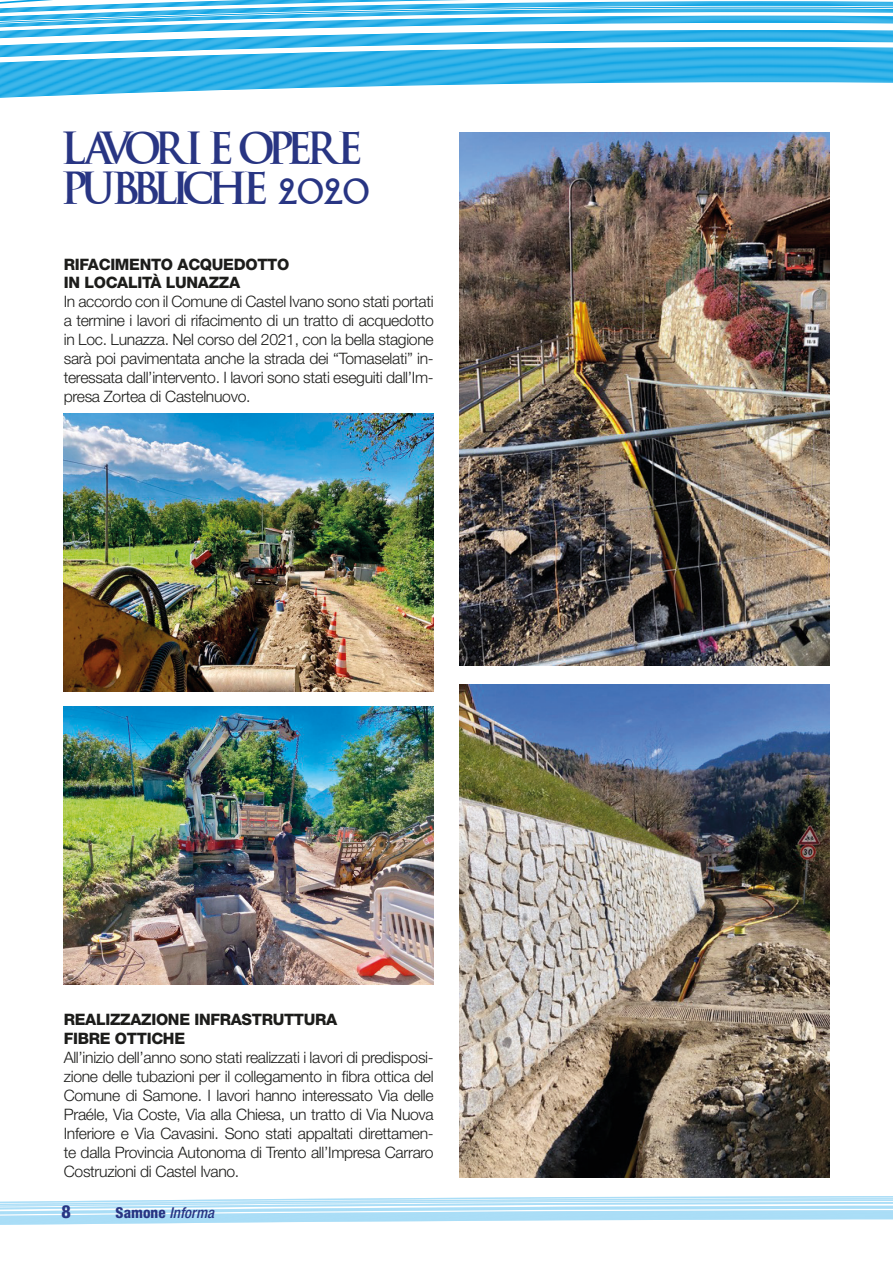
<style>
.page{position:relative;width:893px;height:1263px;background:#fff}
.page>*{position:absolute;margin:0;border:0;box-sizing:border-box;transform-origin:0 0}
.t1{font:33px/39.6px "An Unfortunate Event De Warped";letter-spacing:-.04em;color:#283583}
.t2{font:800 condensed 18px "Helvetica Neue LT Std";color:#283583}
.t3{font:300 15.75px/18.9px "Helvetica Neue LT Std";letter-spacing:-.02em;color:#1d1d1b;text-align:justify}
.t4{font:800 15.75px/18.9px "Helvetica Neue LT Std";letter-spacing:-.02em;color:#1d1d1b}
.t5{font:italic 500 condensed 15px "Helvetica Neue LT Std";color:#283583}
.s1{font-weight:800;font-style:normal}
</style>
<div class="page">
<svg style="left:0;top:1196px;width:893px;height:29px"></svg>
<svg style="left:0;top:0;width:893px;height:98px"></svg>
<img style="left:64px;top:414px;width:370px;height:277px">
<img style="left:64px;top:707px;width:370px;height:277px">
<img style="left:459px;top:132px;width:370px;height:533px">
<img style="left:459px;top:685px;width:370px;height:493px">
<h1 class="t1" style="left:64px;top:133px;width:306px">LAVORI E OPERE<br>PUBBLICHE 2020</h1>
<p class="t4" style="left:64px;top:254px;width:227px">RIFACIMENTO ACQUEDOTTO<br>IN LOCALITÀ LUNAZZA</p>
<p class="t3" style="left:64px;top:292px;width:371px">In accordo con il Comune di Castel Ivano sono stati portati a termine i lavori di rifacimento di un tratto di acquedotto in Loc. Lunazza. Nel corso del 2021, con la bella stagione sarà poi pavimentata anche la strada dei “Tomaselati” in&shy;teressata dall’intervento. I lavori sono stati eseguiti dall’Im&shy;presa Zortea di Castelnuovo.</p>
<p class="t4" style="left:64px;top:1010px;width:275px">REALIZZAZIONE INFRASTRUTTURA<br>FIBRE OTTICHE</p>
<p class="t3" style="left:64px;top:1048px;width:371px">All’inizio dell’anno sono stati realizzati i lavori di predisposi&shy;zione delle tubazioni per il collegamento in fibra ottica del Comune di Samone. I lavori hanno interessato Via delle Praéle, Via Coste, Via alla Chiesa, un tratto di Via Nuova Inferiore e Via Cavasini. Sono stati appaltati direttamen&shy;te dalla Provincia Autonoma di Trento all’Impresa Carraro Costruzioni di Castel Ivano.</p>
<p class="t2" style="left:62px;top:1201px;width:11px">8</p>
<p class="t5" style="left:116px;top:1204px;width:100px"><span class="s1">Samone</span> Informa</p>
</div>
